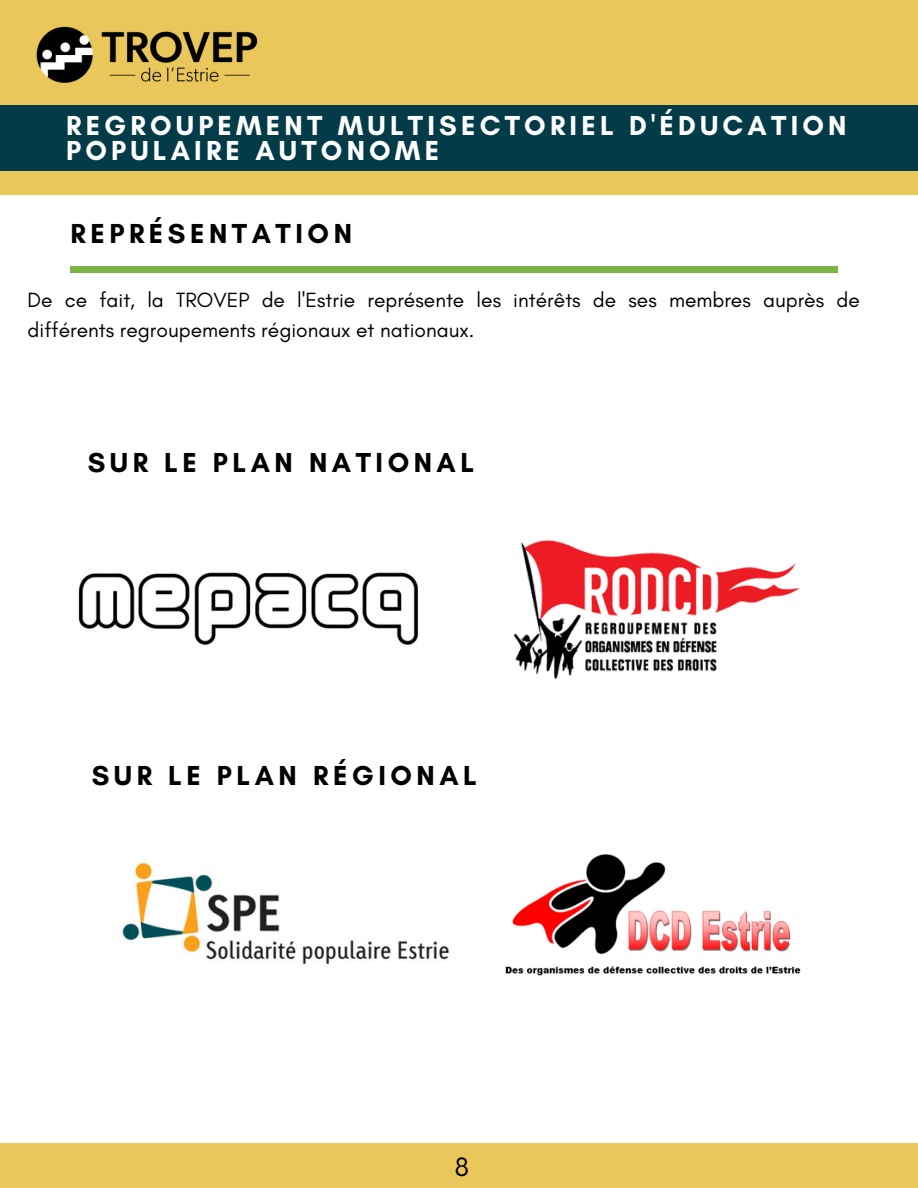
<style>
.page{position:relative;width:918px;height:1188px;background:#eac75b}
.page>*{position:absolute;margin:0;border:0;box-sizing:border-box;transform-origin:0 0}
.t1{font:700 28.05px/24.8px "Glacial Indifference";letter-spacing:.15em;color:#fff}
.t2{font:700 28.05px "Glacial Indifference";letter-spacing:.16em;color:#000}
.t3{font:27px "Glacial Indifference";color:#000}
.t4{font:21px/29.2px "Glacial Indifference";color:#000}
</style>
<div class="page">
<div style="left:0;top:106px;width:918px;height:65px;background:#033b48"></div>
<div style="left:0;top:195px;width:918px;height:948px;background:#fff"></div>
<div style="left:70px;top:267px;width:768px;height:5px;background:#7eb348"></div>
<img style="left:78px;top:572px;width:340px;height:73px">
<img style="left:513px;top:540px;width:287px;height:139px">
<img style="left:505px;top:854px;width:296px;height:122px">
<img style="left:121px;top:861px;width:329px;height:104px">
<img style="left:36px;top:26px;width:222px;height:57px">
<p class="t1" style="left:66px;top:113px;width:782px">REGROUPEMENT MULTISECTORIEL D'ÉDUCATION<br>POPULAIRE AUTONOME</p>
<p class="t2" style="left:70px;top:217px;width:283px">REPRÉSENTATION</p>
<h1 class="t4" style="left:28px;top:285px;width:834px">De ce fait, la TROVEP de l'Estrie représente les intérêts de ses membres auprès de différents regroupements régionaux et nationaux.</h1>
<p class="t2" style="left:88px;top:446px;width:388px">SUR LE PLAN NATIONAL</p>
<p class="t2" style="left:92px;top:759px;width:387px">SUR LE PLAN RÉGIONAL</p>
<h1 class="t3" style="left:455px;top:1151px;width:16px">8</h1>
</div>
